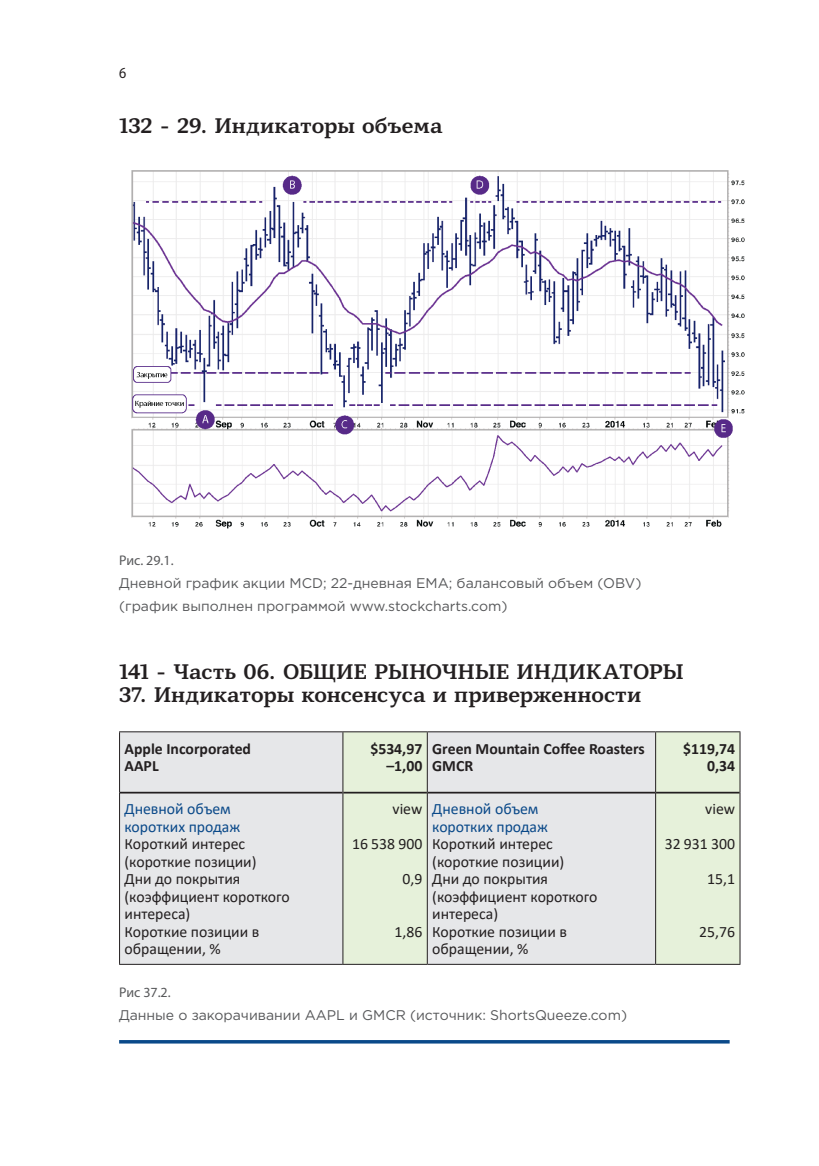
<style>
.page{position:relative;width:819px;height:1166px;background:#fff}
.page>*{position:absolute;margin:0;border:0;box-sizing:border-box;transform-origin:0 0}
.Podzag_1{font:700 21px "Mediator Serif";color:#231f20}
.t1{font:15.75px/17.5px "Calibri";color:#231f20}
.t2{font:700 15.75px "Calibri";color:#231f20}
.t3{font:15.75px/17.5px "Calibri";color:#0a4989}
.t4{font:15.4px "Myriad Pro";color:#231f20;scale:.91 1}
.рис_подпись{font:14px/22.8px "Gotham Pro";color:#57585a}
.рис{font:14px "Myriad Pro";color:#57585a}
</style>
<div class="page">
<hr style="left:119px;top:1040px;width:610px;height:3px;background:#0a4989">
<div style="left:120px;top:732px;width:222px;height:232px;background:#e6e7e9"></div>
<svg style="left:343px;top:732px;width:396px;height:232px;background:#e4e9e1"></svg>
<hr style="left:120px;top:792px;width:222px;height:1px;background:#231f20">
<hr style="left:343px;top:792px;width:84px;height:1px;background:#231f20">
<hr style="left:427px;top:792px;width:228px;height:1px;background:#231f20">
<hr style="left:656px;top:792px;width:83px;height:1px;background:#231f20">
<hr style="left:119px;top:731px;width:224px;height:1px;background:#231f20">
<hr style="left:119px;top:732px;width:1px;height:60px;background:#231f20">
<hr style="left:343px;top:731px;width:84px;height:1px;background:#231f20">
<hr style="left:342px;top:732px;width:1px;height:60px;background:#231f20">
<hr style="left:427px;top:731px;width:228px;height:1px;background:#231f20">
<hr style="left:427px;top:732px;width:1px;height:60px;background:#231f20">
<hr style="left:655px;top:731px;width:85px;height:1px;background:#231f20">
<hr style="left:655px;top:732px;width:1px;height:60px;background:#231f20">
<hr style="left:739px;top:732px;width:1px;height:60px;background:#231f20">
<hr style="left:119px;top:792px;width:1px;height:172px;background:#231f20">
<hr style="left:342px;top:792px;width:1px;height:172px;background:#231f20">
<hr style="left:427px;top:792px;width:1px;height:172px;background:#231f20">
<hr style="left:655px;top:792px;width:1px;height:172px;background:#231f20">
<hr style="left:739px;top:792px;width:1px;height:172px;background:#231f20">
<hr style="left:119px;top:964px;width:224px;height:1px;background:#231f20">
<hr style="left:343px;top:964px;width:84px;height:1px;background:#231f20">
<hr style="left:427px;top:964px;width:228px;height:1px;background:#231f20">
<hr style="left:655px;top:964px;width:85px;height:1px;background:#231f20">
<img style="left:131px;top:170px;width:614px;height:359px">
<p class="t4" style="left:119px;top:63px;width:9px">6</p>
<p class="Podzag_1" style="left:119px;top:112px;width:325px">132 - 29. Индикаторы объема</p>
<p class="рис" style="left:119px;top:552px;width:56px">Рис. 29.1.</p>
<p class="рис_подпись" style="left:119px;top:571px;width:523px">Дневной график акции MCD; 22-дневная EMA; балансовый объем (OBV) (график выполнен программой www.stockcharts.com)</p>
<p class="Podzag_1" style="left:119px;top:658px;width:566px">141 - Часть 06. ОБЩИЕ РЫНОЧНЫЕ ИНДИКАТОРЫ</p>
<p class="Podzag_1" style="left:119px;top:681px;width:523px">37. Индикаторы консенсуса и приверженности</p>
<p class="t2" style="left:124px;top:737px;width:128px">Apple Incorporated</p>
<p class="t2" style="left:124px;top:755px;width:36px">AAPL</p>
<p class="t2" style="left:370px;top:737px;width:53px">$534,97</p>
<p class="t2" style="left:386px;top:755px;width:37px">–1,00</p>
<p class="t2" style="left:683px;top:737px;width:53px">$119,74</p>
<p class="t2" style="left:707px;top:755px;width:30px">0,34</p>
<p class="t2" style="left:432px;top:737px;width:214px">Green Mountain Coffee Roasters</p>
<p class="t2" style="left:432px;top:755px;width:42px">GMCR</p>
<p class="t3" style="left:124px;top:800px;width:117px">Дневной объем коротких продаж</p>
<p class="t1" style="left:124px;top:835px;width:133px">Короткий интерес (короткие позиции)</p>
<p class="t1" style="left:124px;top:870px;width:167px">Дни до покрытия (коэффициент короткого интереса)</p>
<p class="t1" style="left:124px;top:922px;width:136px">Короткие позиции в обращении, %</p>
<p class="t1" style="left:392px;top:800px;width:31px">view</p>
<p class="t1" style="left:352px;top:835px;width:72px">16 538 900</p>
<p class="t1" style="left:402px;top:870px;width:21px">0,9</p>
<p class="t1" style="left:394px;top:922px;width:29px">1,86</p>
<p class="t3" style="left:432px;top:800px;width:117px">Дневной объем коротких продаж</p>
<p class="t1" style="left:432px;top:835px;width:133px">Короткий интерес (короткие позиции)</p>
<p class="t1" style="left:432px;top:870px;width:167px">Дни до покрытия (коэффициент короткого интереса)</p>
<p class="t1" style="left:432px;top:922px;width:136px">Короткие позиции в обращении, %</p>
<p class="рис" style="left:119px;top:984px;width:53px">Рис 37.2.</p>
<p class="рис_подпись" style="left:119px;top:1004px;width:509px">Данные о закорачивании AAPL и GMCR (источник: ShortsQueeze.com)</p>
<p class="t1" style="left:705px;top:800px;width:31px">view</p>
<p class="t1" style="left:664px;top:835px;width:72px">32 931 300</p>
<p class="t1" style="left:707px;top:870px;width:29px">15,1</p>
<p class="t1" style="left:699px;top:922px;width:37px">25,76</p>
</div>
